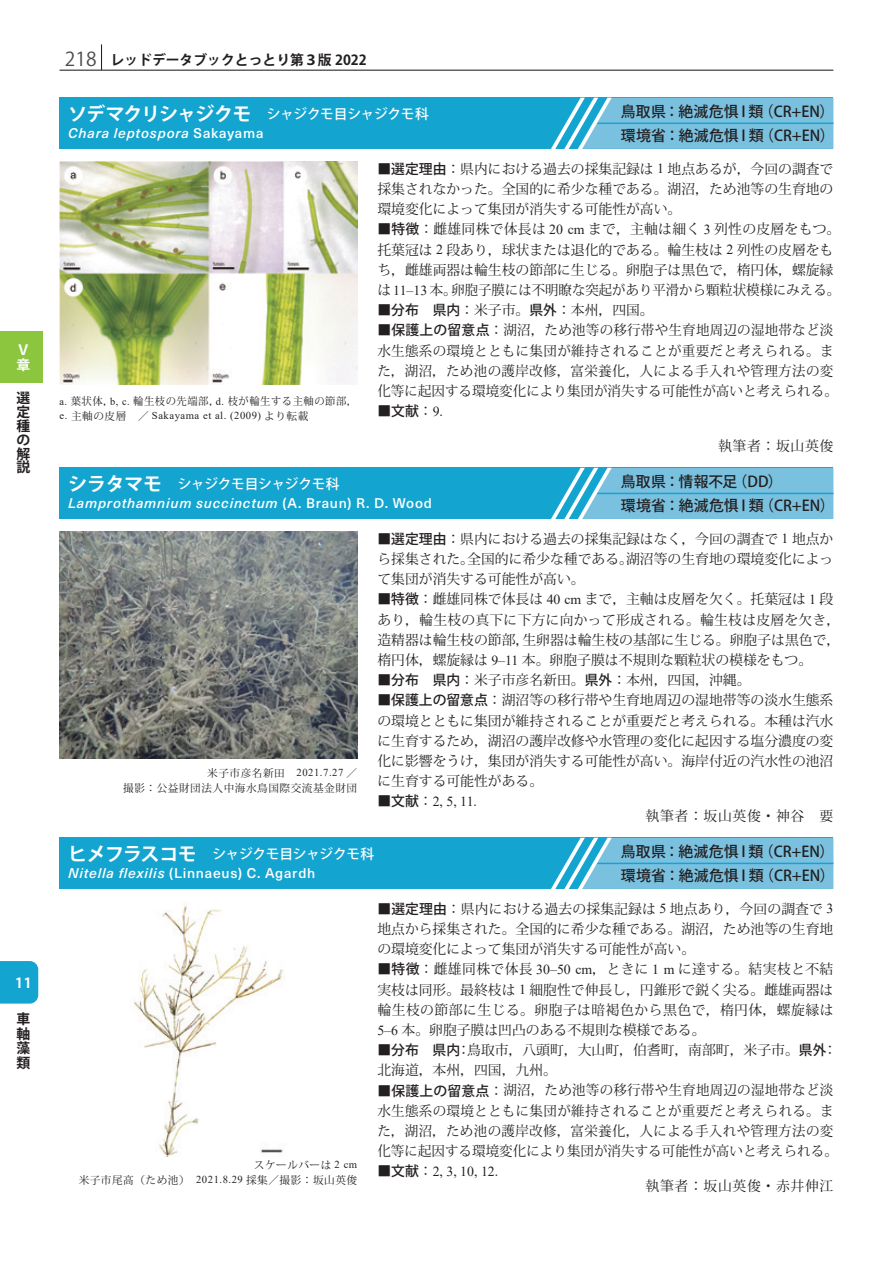
<style>
.page{position:relative;width:893px;height:1263px;background:#fff}
.page>*{position:absolute;margin:0;border:0;box-sizing:border-box;transform-origin:0 0}
.t1{font:500 14.85px/23.4px "Koz Go Pr 6 N";color:#231f20}
.t2{font:13.8px/20.2px "Koz Min Pr 6 N";color:#231f20;text-align:justify}
.t3{font:13.8px/20.2px "Koz Min Pr 6 N";letter-spacing:.02em;color:#231f20}
.t4{font:italic 500 13.8px "Neue Haas Unica W1 G";letter-spacing:.055em;color:#fff}
.t5{font:500 13.8px "Koz Go Pr 6 N";letter-spacing:-.02em;color:#fff}
.t6{font:700 13.8px/13.8px "Koz Go Pr 6 N";color:#231f20;text-align:justify}
.t7{font:500 13.8px "Neue Haas Unica W1 G";letter-spacing:.055em;color:#fff}
.t8{font:13.8px "Koz Min Pr 6 N";letter-spacing:.05em;color:#231f20}
.t9{font:13.8px "Times New Roman";color:#231f20}
.t10{font:500 13.8px "Koz Go Pr 6 N";color:#231f20}
.t11{font:700 13.8px/14.5px "Koz Go Pr 6 N";color:#fff}
.t12{font:10.65px/14.9px "Koz Min Pr 6 N";letter-spacing:.05em;color:#231f20;text-align:right}
.t13{font:10.65px "Times New Roman";letter-spacing:.05em;color:#231f20}
.s1{font-weight:400;font-size:19.2px;color:#4b4c4d}
.s2{font-weight:700;font-size:19.2px}
.s3{font-style:normal}
.s4{font-family:"Times New Roman"}
.s5{font-family:"Koz Min Pr 6 N"}
.s6{font-family:"Koz Go Pr 6 N";font-weight:500}
.s7{font-family:"Koz Min Pr 6 N";font-weight:400}
.s8{font-family:"Times New Roman";font-weight:400}
.s9{font-style:italic}
</style>
<div class="page">
<hr style="left:60px;top:70px;width:773px;height:1px;background:#231f20">
<svg style="left:101px;top:44px;width:1px;height:26px"></svg>
<div style="left:0;top:332px;width:43px;height:51px;background:#8bc63e"></div>
<div style="left:0;top:961px;width:38px;height:42px;background:#13a4cf"></div>
<div style="left:60px;top:98px;width:773px;height:51px;background:#13a4cf"></div>
<svg style="left:551px;top:98px;width:282px;height:51px;background:#70bfde"></svg>
<div style="left:60px;top:468px;width:773px;height:51px;background:#13a4cf"></div>
<svg style="left:551px;top:468px;width:282px;height:51px;background:#71bfde"></svg>
<div style="left:60px;top:838px;width:773px;height:51px;background:#13a4cf"></div>
<svg style="left:551px;top:838px;width:282px;height:51px;background:#71bfde"></svg>
<img style="left:60px;top:162px;width:297px;height:222px">
<img style="left:60px;top:531px;width:297px;height:227px">
<img style="left:134px;top:905px;width:151px;height:252px">
<p class="t11" style="left:16px;top:343px;width:15px">Ⅴ章</p>
<p class="t6" style="left:16px;top:392px;width:15px">選定種の解説</p>
<p class="t11" style="left:15px;top:975px;width:18px">11</p>
<p class="t6" style="left:16px;top:1012px;width:15px;line-height:14.5px">車軸藻類</p>
<p class="t6" style="left:65px;top:53px;width:303px"><span class="s1">218</span> レッドデータブックとっとり第３版 2022</p>
<p class="t5" style="left:68px;top:106px;width:362px"><span class="s2">ソデマクリシャジクモ</span>　シャジクモ目シャジクモ科</p>
<p class="t4" style="left:68px;top:123px;width:197px">Chara leptospora <span class="s3">Sakayama</span></p>
<p class="t1" style="left:621px;top:100px;width:215px">鳥取県：絶滅危惧Ⅰ類（CR+EN）環境省：絶滅危惧Ⅰ類（CR+EN）</p>
<p class="t12" style="left:60px;top:394px;width:299px"><span class="s4">a.</span> 葉状体，<span class="s4">b, c.</span> 輪生枝の先端部，<span class="s4">d.</span> 枝が輪生する主軸の節部，</p>
<p class="t13" style="left:60px;top:408px;width:262px">e. <span class="s5">主軸の皮層　／</span> Sakayama et al. (2009) <span class="s5">より転載　</span></p>
<p class="t2" style="left:377px;top:159px;width:458px"><span class="s6">■選定理由</span>：県内における過去の採集記録は <span class="s4">1</span> 地点あるが，今回の調査で採集されなかった。全国的に希少な種である。湖沼，ため池等の生育地の環境変化によって集団が消失する可能性が高い。</p>
<p class="t2" style="left:377px;top:219px;width:464px;text-align:left"><span class="s6">■特徴</span>：雌雄同株で体長は <span class="s4">20 cm</span> まで，主軸は細く <span class="s4">3</span> 列性の皮層をもつ。托葉冠は <span class="s4">2</span> 段あり，球状または退化的である。輪生枝は <span class="s4">2</span> 列性の皮層をもち，雌雄両器は輪生枝の節部に生じる。卵胞子は黒色で，楕円体，螺旋縁は<span class="s4">11–13</span>本。卵胞子膜には不明瞭な突起があり平滑から顆粒状模様にみえる。</p>
<p class="t2" style="left:377px;top:300px;width:278px"><span class="s6">■分布　県内</span>：米子市。<span class="s6">県外</span>：本州，四国。</p>
<p class="t3" style="left:377px;top:320px;width:462px"><span class="s6">■保護上の留意点</span>：湖沼，ため池等の移行帯や生育地周辺の湿地帯など淡水生態系の環境とともに集団が維持されることが重要だと考えられる。また，湖沼，ため池の護岸改修，富栄養化，人による手入れや管理方法の変化等に起因する環境変化により集団が消失する可能性が高いと考えられる。</p>
<p class="t10" style="left:377px;top:403px;width:67px">■文献<span class="s7">：</span><span class="s8">9.</span></p>
<p class="t2" style="left:718px;top:436px;width:117px">執筆者：坂山英俊</p>
<p class="t5" style="left:68px;top:476px;width:273px"><span class="s2">シラタマモ</span>　シャジクモ目シャジクモ科</p>
<p class="t4" style="left:68px;top:492px;width:365px">Lamprothamnium succinctum <span class="s3">(A. Braun) R. D. Wood</span></p>
<p class="t1" style="left:621px;top:470px;width:215px">鳥取県：情報不足（DD）<br>環境省：絶滅危惧Ⅰ類（CR+EN）</p>
<p class="t12" style="left:123px;top:766px;width:235px">　米子市彦名新田　<span class="s4">2021.7.27</span> ／<br>撮影：公益財団法人中海水鳥国際交流基金財団</p>
<p class="t2" style="left:377px;top:529px;width:458px"><span class="s6">■選定理由</span>：県内における過去の採集記録はなく，今回の調査で <span class="s4">1</span> 地点から採集された。全国的に希少な種である。湖沼等の生育地の環境変化によって集団が消失する可能性が高い。</p>
<p class="t2" style="left:377px;top:589px;width:464px;text-align:left"><span class="s6">■特徴</span>：雌雄同株で体長は <span class="s4">40 cm</span> まで，主軸は皮層を欠く。托葉冠は <span class="s4">1</span> 段あり，輪生枝の真下に下方に向かって形成される。輪生枝は皮層を欠き，造精器は輪生枝の節部，生卵器は輪生枝の基部に生じる。卵胞子は黒色で，楕円体，螺旋縁は <span class="s4">9–11</span> 本。卵胞子膜は不規則な顆粒状の模様をもつ。</p>
<p class="t2" style="left:377px;top:670px;width:375px"><span class="s6">■分布　県内</span>：米子市彦名新田。<span class="s6">県外</span>：本州，四国，沖縄。</p>
<p class="t2" style="left:377px;top:690px;width:458px"><span class="s6">■保護上の留意点</span>：湖沼等の移行帯や生育地周辺の湿地帯等の淡水生態系の環境とともに集団が維持されることが重要だと考えられる。本種は汽水に生育するため，湖沼の護岸改修や水管理の変化に起因する塩分濃度の変化に影響をうけ，集団が消失する可能性が高い。海岸付近の汽水性の池沼に生育する可能性がある。</p>
<p class="t9" style="left:377px;top:792px;width:101px"><span class="s6">■文献</span><span class="s5">：</span>2, 5, 11.</p>
<p class="t8" style="left:645px;top:808px;width:189px">執筆者：坂山英俊・神谷　要</p>
<p class="t5" style="left:68px;top:846px;width:308px"><span class="s2">ヒメフラスコモ</span>　シャジクモ目シャジクモ科</p>
<p class="t7" style="left:68px;top:862px;width:249px"><span class="s9">Nitella flexilis</span> (Linnaeus) C. Agardh</p>
<p class="t1" style="left:621px;top:840px;width:215px">鳥取県：絶滅危惧Ⅰ類（CR+EN）環境省：絶滅危惧Ⅰ類（CR+EN）</p>
<p class="t12" style="left:79px;top:1157px;width:280px">スケールバーは <span class="s4">2 cm<br></span>米子市尾高（ため池）　<span class="s4">2021.8.29</span> 採集／撮影：坂山英俊</p>
<p class="t2" style="left:377px;top:899px;width:458px"><span class="s6">■選定理由</span>：県内における過去の採集記録は <span class="s4">5</span> 地点あり，今回の調査で <span class="s4">3</span>地点から採集された。全国的に希少な種である。湖沼，ため池等の生育地の環境変化によって集団が消失する可能性が高い。</p>
<p class="t2" style="left:377px;top:959px;width:458px"><span class="s6">■特徴</span>：雌雄同株で体長 <span class="s4">30–50 cm</span>，ときに <span class="s4">1 m</span> に達する。結実枝と不結実枝は同形。最終枝は <span class="s4">1</span> 細胞性で伸長し，円錐形で鋭く尖る。雌雄両器は輪生枝の節部に生じる。卵胞子は暗褐色から黒色で，楕円体，螺旋縁は<span class="s4">5–6</span> 本。卵胞子膜は凹凸のある不規則な模様である。</p>
<p class="t2" style="left:377px;top:1040px;width:461px"><span class="s6">■分布　県内</span>：鳥取市，八頭町，大山町，伯耆町，南部町，米子市。<span class="s6">県外</span>：北海道，本州，四国，九州。</p>
<p class="t3" style="left:377px;top:1080px;width:462px"><span class="s6">■保護上の留意点</span>：湖沼，ため池等の移行帯や生育地周辺の湿地帯など淡水生態系の環境とともに集団が維持されることが重要だと考えられる。また，湖沼，ため池の護岸改修，富栄養化，人による手入れや管理方法の変化等に起因する環境変化により集団が消失する可能性が高いと考えられる。</p>
<p class="t9" style="left:377px;top:1161px;width:122px"><span class="s6">■文献</span><span class="s5">：</span>2, 3, 10, 12.</p>
<p class="t8" style="left:645px;top:1178px;width:189px">執筆者：坂山英俊・赤井伸江</p>
</div>
